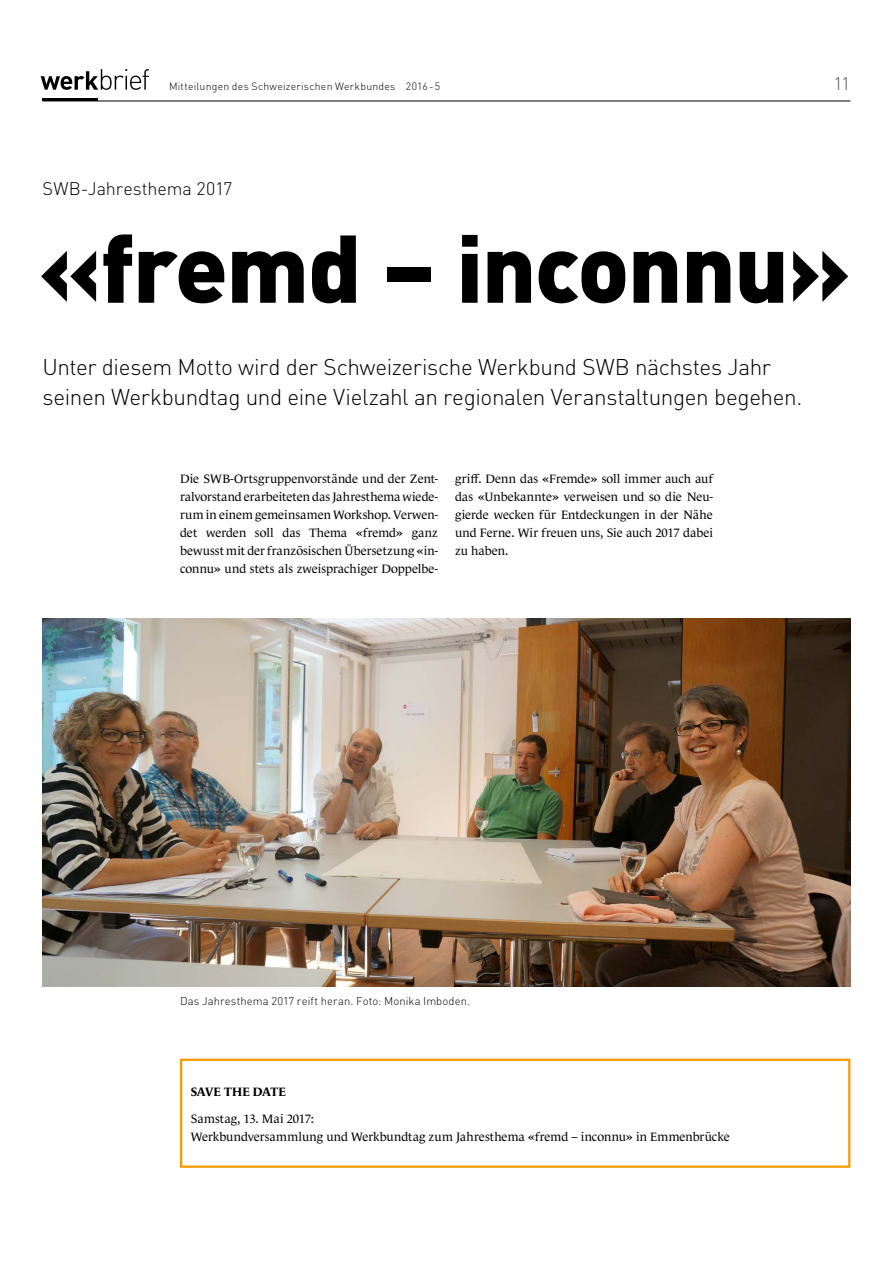
<style>
.page{position:relative;width:893px;height:1263px;background:#fff}
.page>*{position:absolute;margin:0;border:0;box-sizing:border-box;transform-origin:0 0}
.t1{font:900 94.5px "DINOT";letter-spacing:-.015em;color:#000}
.t2{font:300 22.5px/30px "DINOT";letter-spacing:-.015em;color:#000}
.t3{font:300 18px "DINOT";letter-spacing:-.005em;color:#000}
.t4{font:300 18px "DINOT";color:#565655}
.t5{font:12.3px/18px "Le Monde Journal Std";color:#000;text-align:justify}
.t6{font:700 12.3px "Le Monde Journal Std";color:#000}
.t7{font:300 11.25px "DINOT";letter-spacing:.01em;color:#000}
.t8{font:300 10.5px "DINOT";letter-spacing:.02em;color:#000}
</style>
<div class="page">
<hr style="left:43px;top:101px;width:807px;height:1px;background:#000">
<hr style="left:43px;top:99px;width:55px;height:2px;background:#000">
<svg style="left:41px;top:69px;width:108px;height:21px"></svg>
<img style="left:43px;top:618px;width:807px;height:369px">
<div style="left:180px;top:1059px;width:670px;height:109px;border:2px solid #f59b00"></div>
<p class="t8" style="left:169px;top:79px;width:273px">Mitteilungen des Schweizerischen Werkbundes 2016-5</p>
<h3 class="t4" style="left:833px;top:71px;width:18px">11</h3>
<h3 class="t3" style="left:43px;top:176px;width:191px">SWB-Jahresthema 2017</h3>
<h1 class="t1" style="left:38px;top:204px;width:814px">«fremd – inconnu»</h1>
<h2 class="t2" style="left:43px;top:350px;width:761px">Unter diesem Motto wird der Schweizerische Werkbund SWB nächstes Jahr seinen Werkbundtag und eine Vielzahl an regionalen Veranstaltungen begehen.</h2>
<p class="t5" style="left:180px;top:469px;width:259px">Die SWB-Ortsgruppenvorstände und der Zent&shy;ralvorstand erarbeiteten das Jahresthema wiede&shy;rum in einem gemeinsamen Workshop. Verwen&shy;det werden soll das Thema «fremd» ganz bewusst mit der französischen Übersetzung «in&shy;connu» und stets als zweisprachiger Doppelbe-</p>
<p class="t5" style="left:455px;top:469px;width:259px">griff. Denn das «Fremde» soll immer auch auf das «Unbekannte» verweisen und so die Neu&shy;gierde wecken für Entdeckungen in der Nähe und Ferne. Wir freuen uns, Sie auch 2017 dabei zu haben.</p>
<p class="t7" style="left:180px;top:993px;width:292px">Das Jahresthema 2017 reift heran. Foto: Monika Imboden.</p>
<p class="t6" style="left:191px;top:1084px;width:97px">SAVE THE DATE</p>
<p class="t5" style="left:191px;top:1109px;width:541px">Samstag, 13. Mai 2017:<br>Werkbundversammlung und Werkbundtag zum Jahresthema «fremd – inconnu» in Emmenbrücke</p>
</div>
